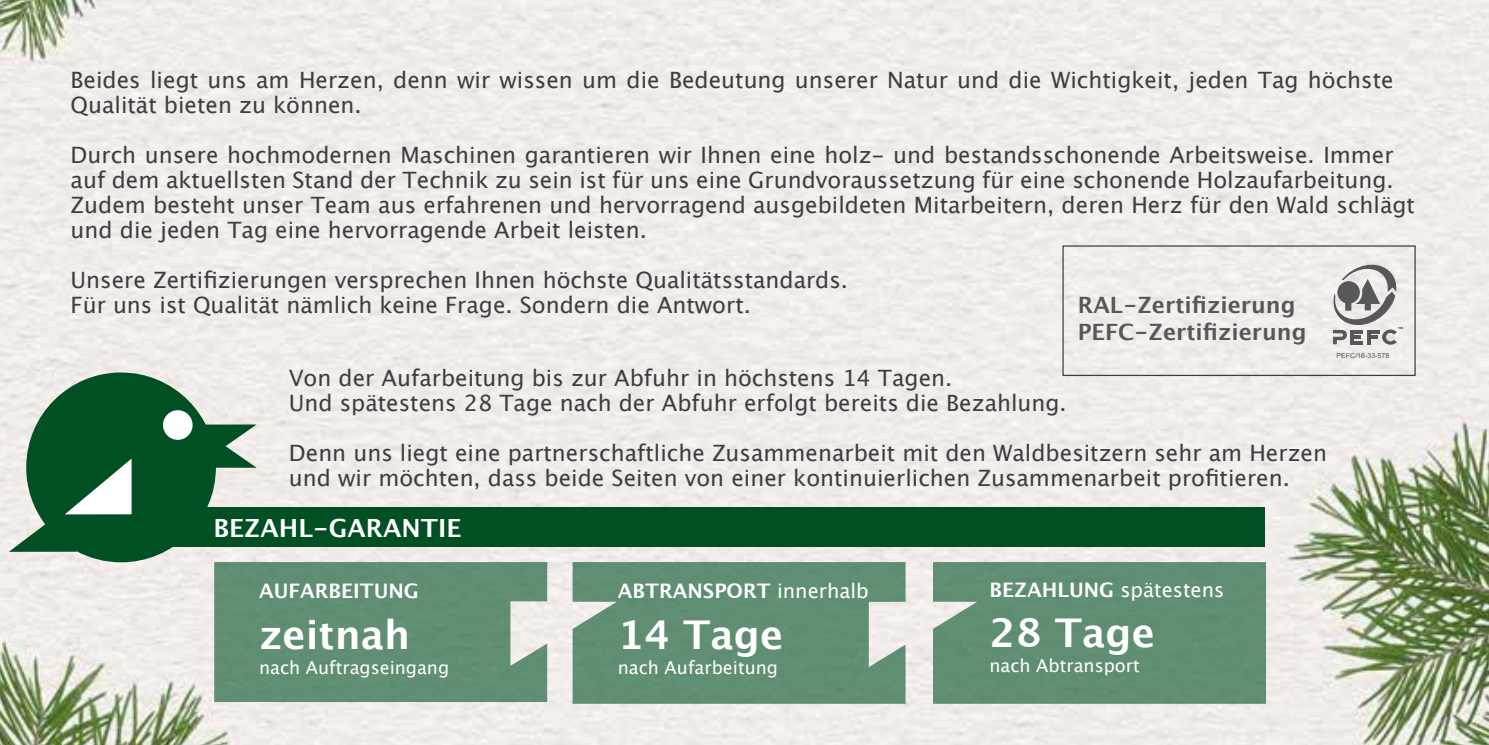
<style>
.page{position:relative;width:1489px;height:745px;background:#fff}
.page>*{position:absolute;margin:0;border:0;box-sizing:border-box;transform-origin:0 0}
.t1{font:700 39.5px "Lucida Grande";color:#fff}
.t2{font:700 25px "Lucida Grande";color:#fff}
.t3{font:22.5px/25px "Lucida Grande";color:#3e3d40}
.t4{font:700 22.5px/27px "Lucida Grande";color:#58585a}
.t5{font:700 20px "Lucida Grande";color:#fff}
.t6{font:20px "Lucida Grande";color:#fff}
.t7{font:17.75px "Lucida Grande";color:#fff}
.t8{font:7px "Arial";color:#58585a}
.t9{font:900 3px "Myriad Pro";color:#58585a;scale:1.19 1}
.s1{font-weight:400}
.s2{font-weight:700}
</style>
<div class="page">
<img style="left:0;top:0;width:1488px;height:744px">
<svg style="left:1332px;top:261px;width:64px;height:83px"></svg>
<div style="left:1062px;top:245px;width:353px;height:131px;border:1px solid #3e3d40"></div>
<svg style="left:9px;top:372px;width:248px;height:190px"></svg>
<div style="left:214px;top:561px;width:333px;height:140px;background:#608e73"></div>
<svg style="left:572px;top:561px;width:333px;height:142px;fill:#608e73"></svg>
<div style="left:933px;top:561px;width:332px;height:142px;background:#608e73"></div>
<div style="left:136px;top:507px;width:1128px;height:39px;background:#005024"></div>
<p class="t3" style="left:71px;top:68px;width:1324px">Beides liegt uns am Herzen, denn wir wissen um die Bedeutung unserer Natur und die Wichtigkeit, jeden Tag höchste<br>Qualität bieten zu können.</p>
<p class="t3" style="left:71px;top:143px;width:1345px">Durch unsere hochmodernen Maschinen garantieren wir Ihnen eine holz- und bestandsschonende Arbeitsweise. Immer auf dem aktuellsten Stand der Technik zu sein ist für uns eine Grundvoraussetzung für eine schonende Holzaufarbeitung.<br>Zudem besteht unser Team aus erfahrenen und hervorragend ausgebildeten Mitarbeitern, deren Herz für den Wald schlägt und die jeden Tag eine hervorragende Arbeit leisten.</p>
<p class="t3" style="left:71px;top:267px;width:779px">Unsere Zertifizierungen versprechen Ihnen höchste Qualitätsstandards.<br>Für uns ist Qualität nämlich keine Frage. Sondern die Antwort.</p>
<p class="t4" style="left:1077px;top:291px;width:230px">RAL-Zertifizierung<br>PEFC-Zertifizierung</p>
<p class="t9" style="left:1397px;top:326px;width:6px">TM</p>
<p class="t3" style="left:289px;top:366px;width:779px">Von der Aufarbeitung bis zur Abfuhr in höchstens 14 Tagen.<br>Und spätestens 28 Tage nach der Abfuhr erfolgt bereits die Bezahlung.</p>
<p class="t3" style="left:289px;top:441px;width:1039px">Denn uns liegt eine partnerschaftliche Zusammenarbeit mit den Waldbesitzern sehr am Herzen und wir möchten, dass beide Seiten von einer kontinuierlichen Zusammenarbeit profitieren.</p>
<p class="t2" style="left:213px;top:507px;width:249px">BEZAHL-GARANTIE</p>
<p class="t8" style="left:1336px;top:351px;width:54px">PEFC/16-33-578</p>
<p class="t5" style="left:259px;top:574px;width:161px">AUFARBEITUNG</p>
<h1 class="t1" style="left:259px;top:602px;width:152px">zeitnah</h1>
<p class="t7" style="left:259px;top:657px;width:191px">nach Auftragseingang</p>
<p class="t5" style="left:618px;top:574px;width:252px">ABTRANSPORT <span class="s1">innerhalb</span></p>
<h1 class="t1" style="left:618px;top:602px;width:167px">14 Tage</h1>
<p class="t7" style="left:618px;top:657px;width:161px">nach Aufarbeitung</p>
<p class="t6" style="left:989px;top:577px;width:236px"><span class="s2">BEZAHLUNG</span> spätestens</p>
<h1 class="t1" style="left:989px;top:600px;width:167px">28 Tage</h1>
<p class="t7" style="left:989px;top:655px;width:152px">nach Abtransport</p>
</div>
